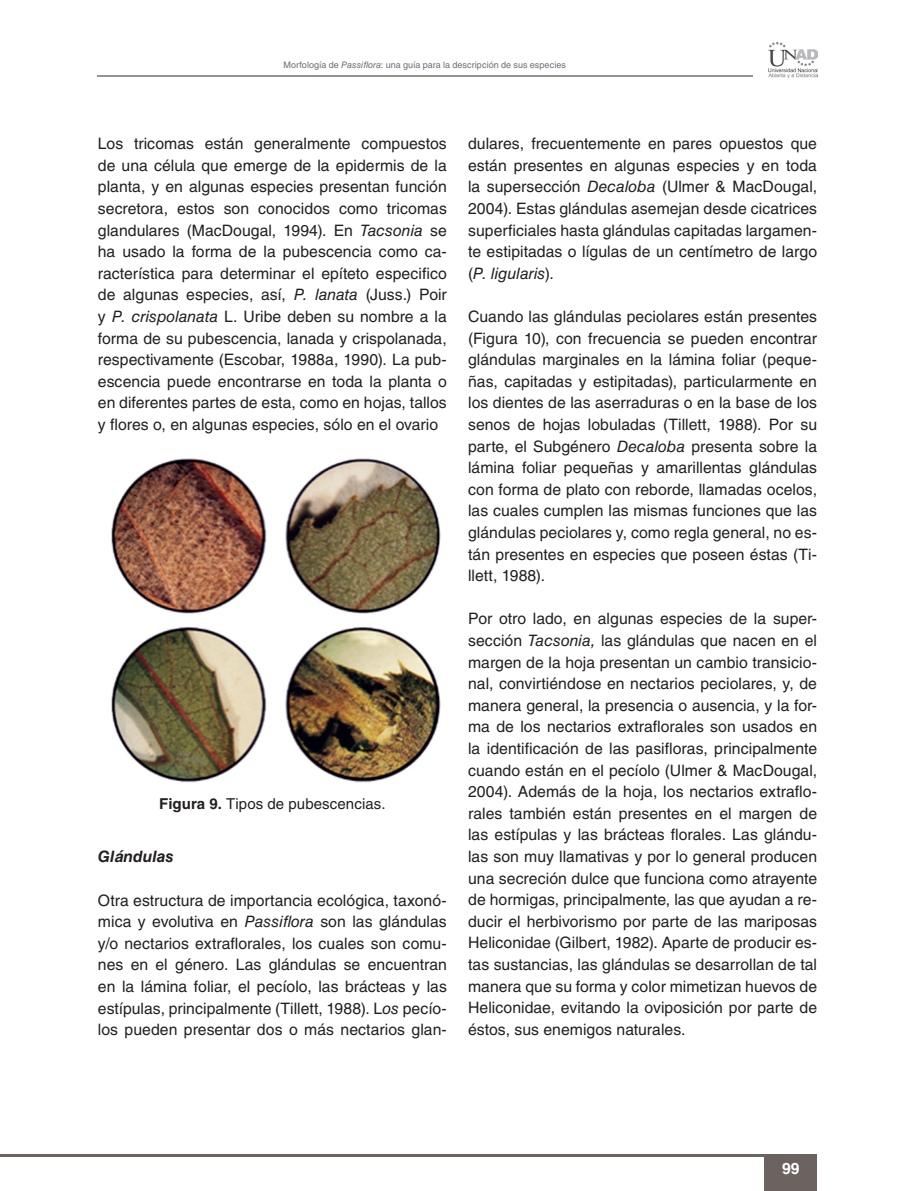
<style>
.page{position:relative;width:915px;height:1191px;background:#fff}
.page>*{position:absolute;margin:0;border:0;box-sizing:border-box;transform-origin:0 0}
.t1{font:15.75px/21.6px "Helvetica LT Std";letter-spacing:.005em;color:#231f20;text-align:justify}
.t2{font:italic 700 15.75px "Helvetica LT Std";color:#231f20}
.t3{font:700 15.75px "Helvetica LT Std";color:#fff}
.t4{font:15px "Helvetica LT Std";letter-spacing:.005em;color:#231f20}
.t5{font:9px "Helvetica LT Std";letter-spacing:.01em;color:#6c6d70}
.s1{font-style:italic}
.s2{font-weight:700}
</style>
<div class="page">
<hr style="left:97px;top:76px;width:655px;height:1px;background:#999190">
<img style="left:768px;top:42px;width:48px;height:36px">
<img style="left:111px;top:458px;width:330px;height:325px">
<div style="left:764px;top:1154px;width:52px;height:37px;background:#6b6360"></div>
<hr style="left:0;top:1154px;width:814px;height:2px;background:#6b6360">
<p class="t5" style="left:283px;top:60px;width:284px">Morfología de <span class="s1">Passiflora</span>: una guía para la descripción de sus especies</p>
<p class="t1" style="left:98px;top:133px;width:350px">Los tricomas están generalmente compuestos de una célula que emerge de la epidermis de la planta, y en algunas especies presentan función secretora, estos son conocidos como tricomas glandulares (MacDougal, 1994). En <span class="s1">Tacsonia</span> se ha usado la forma de la pubescencia como ca&shy;racterística para determinar el epíteto especifico de algunas especies, así, <span class="s1">P. lanata</span> (Juss.) Poir y <span class="s1">P. crispolanata</span> L. Uribe deben su nombre a la forma de su pubescencia, lanada y crispolanada, respectivamente (Escobar, 1988a, 1990). La pub&shy;escencia puede encontrarse en toda la planta o en diferentes partes de esta, como en hojas, tallos y flores o, en algunas especies, sólo en el ovario</p>
<p class="t4" style="left:159px;top:795px;width:228px"><span class="s2">Figura 9.</span> Tipos de pubescencias.</p>
<p class="t2" style="left:98px;top:847px;width:77px">Glándulas</p>
<p class="t1" style="left:98px;top:889px;width:350px">Otra estructura de importancia ecológica, taxonó&shy;mica y evolutiva en <span class="s1">Passiflora</span> son las glándulas y/o nectarios extraflorales, los cuales son comu&shy;nes en el género. Las glándulas se encuentran en la lámina foliar, el pecíolo, las brácteas y las estípulas, principalmente (Tillett, 1988). L<span class="s1">os</span> pecío&shy;los pueden presentar dos o más nectarios glan-</p>
<p class="t1" style="left:468px;top:133px;width:350px">dulares, frecuentemente en pares opuestos que están presentes en algunas especies y en toda la supersección <span class="s1">Decaloba</span> (Ulmer &amp; MacDougal, 2004). Estas glándulas asemejan desde cicatrices superficiales hasta glándulas capitadas largamen&shy;te estipitadas o lígulas de un centímetro de largo (<span class="s1">P. ligularis</span>).</p>
<p class="t1" style="left:468px;top:306px;width:350px">Cuando las glándulas peciolares están presentes (Figura 10), con frecuencia se pueden encontrar glándulas marginales en la lámina foliar (peque&shy;ñas, capitadas y estipitadas), particularmente en los dientes de las aserraduras o en la base de los senos de hojas lobuladas (Tillett, 1988). Por su parte, el Subgénero <span class="s1">Decaloba</span> presenta sobre la lámina foliar pequeñas y amarillentas glándulas con forma de plato con reborde, llamadas ocelos, las cuales cumplen las mismas funciones que las glándulas peciolares y, como regla general, no es&shy;tán presentes en especies que poseen éstas (Ti&shy;llett, 1988).</p>
<p class="t1" style="left:468px;top:608px;width:350px">Por otro lado, en algunas especies de la super&shy;sección <span class="s1">Tacsonia,</span> las glándulas que nacen en el margen de la hoja presentan un cambio transicio&shy;nal, convirtiéndose en nectarios peciolares, y, de manera general, la presencia o ausencia, y la for&shy;ma de los nectarios extraflorales son usados en la identificación de las pasifloras, principalmente cuando están en el pecíolo (Ulmer &amp; MacDougal, 2004). Además de la hoja, los nectarios extraflo&shy;rales también están presentes en el margen de las estípulas y las brácteas florales. Las glándu&shy;las son muy llamativas y por lo general producen una secreción dulce que funciona como atrayente de hormigas, principalmente, las que ayudan a re&shy;ducir el herbivorismo por parte de las mariposas Heliconidae (Gilbert, 1982). Aparte de producir es&shy;tas sustancias, las glándulas se desarrollan de tal manera que su forma y color mimetizan huevos de Heliconidae, evitando la oviposición por parte de éstos, sus enemigos naturales.</p>
<p class="t3" style="left:781px;top:1158px;width:19px">99</p>
</div>
